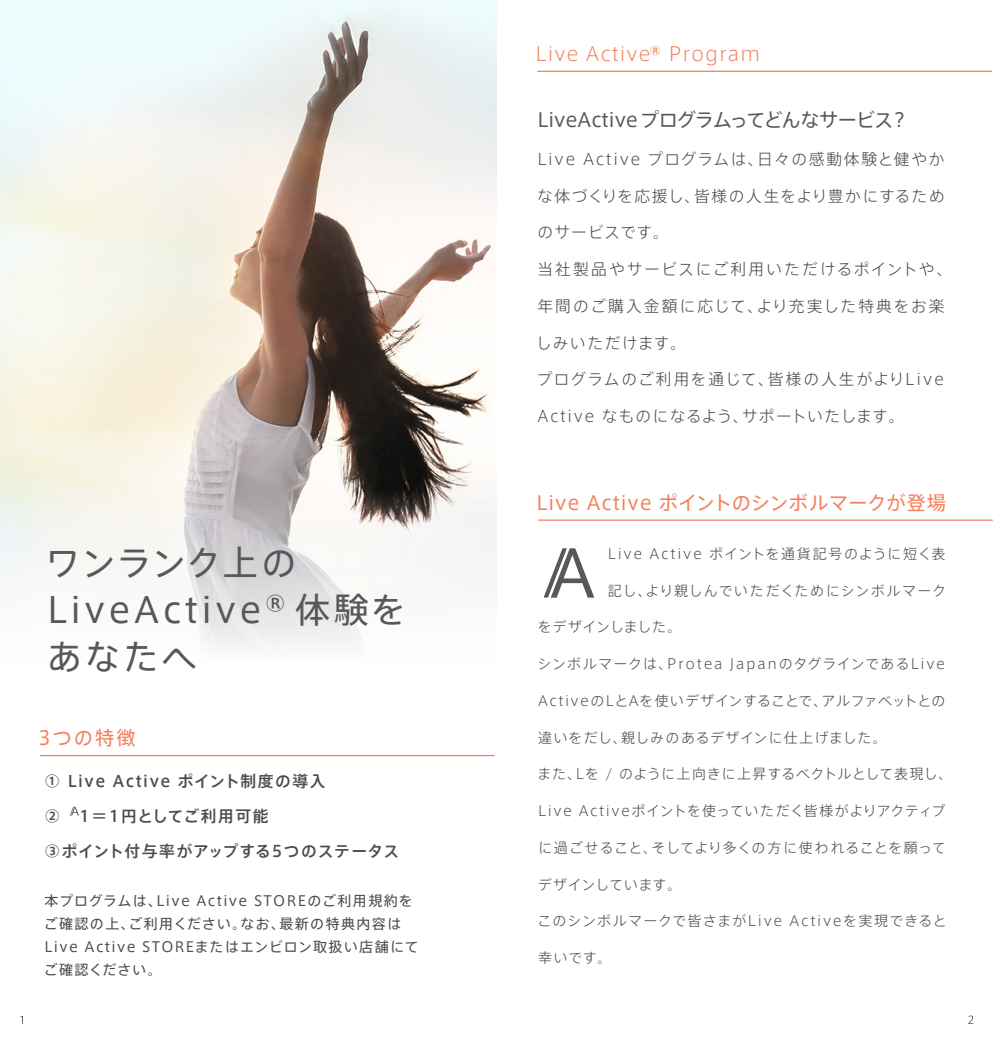
<style>
.page{position:relative;width:993px;height:1042px;background:#fff}
.page>*{position:absolute;margin:0;border:0;box-sizing:border-box;transform-origin:0 0}
.t1{font:35px/47.2px "Axis Std";letter-spacing:.1em;color:#57585a}
.t2{font:19.25px "Axis Std";letter-spacing:.05em;color:#f4805c}
.t3{font:19.25px "Axis Std";letter-spacing:-.03em;color:#57585a}
.t4{font:300 19.25px "Axis Std";letter-spacing:.05em;color:#f4805c}
.t5{font:300 15.75px "Axis Std";letter-spacing:.095em;color:#4b4c4d}
.t6{font:500 15.75px "Axis Std";letter-spacing:.09em;color:#4b4c4d}
.t7{font:300 15.75px "Axis Std";letter-spacing:.075em;color:#4b4c4d}
.t8{font:300 15.75px "Axis Std";letter-spacing:.13em;color:#4b4c4d}
.t9{font:500 15.75px "Axis Std";letter-spacing:.055em;color:#4b4c4d}
.t10{font:300 15.75px "Axis Std";letter-spacing:.045em;color:#4b4c4d}
.t11{font:14px/22.8px "Axis Std";letter-spacing:.1em;color:#4b4c4d}
.t12{font:300 14px "Axis Std";letter-spacing:.04em;color:#4b4c4d}
.t13{font:300 14px "Axis Std";letter-spacing:.07em;color:#4b4c4d}
.t14{font:300 14px "Axis Std";letter-spacing:.1em;color:#4b4c4d}
.t15{font:300 14px "Axis Std";letter-spacing:.09em;color:#4b4c4d}
.t16{font:300 14px "Axis Std";letter-spacing:.125em;color:#4b4c4d}
.t17{font:300 14px "Axis Std";letter-spacing:.02em;color:#4b4c4d}
.t18{font:300 14px "Axis Std";letter-spacing:.015em;color:#4b4c4d}
</style>
<div class="page">
<img style="left:1px;top:1px;width:495px;height:489px">
<svg style="left:1px;top:490px;width:495px;height:157px"></svg>
<hr style="left:537px;top:71px;width:454px;height:1px;background:#f4805c">
<hr style="left:40px;top:755px;width:454px;height:1px;background:#f4805c">
<svg style="left:968px;top:1015px;width:4px;height:9px"></svg>
<hr style="left:538px;top:519px;width:454px;height:2px;background:#f4805c">
<svg style="left:70px;top:806px;width:9px;height:9px"></svg>
<svg style="left:543px;top:548px;width:51px;height:50px"></svg>
<h1 class="t1" style="left:45px;top:536px;width:362px">ワンランク上の<br>LiveActive<sup>®</sup> 体験をあなたへ</h1>
<p class="t2" style="left:38px;top:723px;width:99px">3つの特徴</p>
<p class="t6" style="left:45px;top:769px;width:282px">① Live Active ポイント制度の導入</p>
<p class="t6" style="left:45px;top:804px;width:225px">②　1＝1円としてご利用可能</p>
<p class="t9" style="left:45px;top:839px;width:356px">③ポイント付与率がアップする5つのステータス</p>
<p class="t11" style="left:44px;top:889px;width:376px">本プログラムは、Live Active STOREのご利用規約をご確認の上、ご利用ください。なお、最新の特典内容は<br>Live Active STOREまたはエンビロン取扱い店舗にてご確認ください。</p>
<p class="t4" style="left:535px;top:39px;width:226px">Live Active<sup>®</sup> Program</p>
<p class="t3" style="left:537px;top:105px;width:373px">LiveActiveプログラムってどんなサービス？</p>
<p class="t5" style="left:537px;top:147px;width:408px">Live Active プログラムは、日々の感動体験と健やか</p>
<p class="t5" style="left:537px;top:184px;width:409px">な体づくりを応援し、皆様の人生をより豊かにするため</p>
<p class="t10" style="left:537px;top:221px;width:133px">のサービスです。</p>
<p class="t5" style="left:537px;top:257px;width:416px">当社製品やサービスにご利用いただけるポイントや、</p>
<p class="t8" style="left:537px;top:294px;width:408px">年間のご購入金額に応じて、より充実した特典をお楽</p>
<p class="t5" style="left:536px;top:331px;width:151px">しみいただけます。</p>
<p class="t5" style="left:536px;top:368px;width:409px">プログラムのご利用を通じて、皆様の人生がよりLive</p>
<p class="t7" style="left:537px;top:404px;width:368px">Active なものになるよう、サポートいたします。</p>
<p class="t2" style="left:536px;top:488px;width:411px">Live Active ポイントのシンボルマークが登場</p>
<p class="t16" style="left:607px;top:543px;width:339px">Live Active ポイントを通貨記号のように短く表</p>
<p class="t13" style="left:607px;top:580px;width:340px">記し、より親しんでいただくためにシンボルマーク</p>
<p class="t17" style="left:537px;top:617px;width:145px">をデザインしました。</p>
<p class="t14" style="left:537px;top:653px;width:409px">シンボルマークは、Protea JapanのタグラインであるLive</p>
<p class="t12" style="left:538px;top:690px;width:408px">ActiveのLとAを使いデザインすることで、アルファベットとの</p>
<p class="t13" style="left:538px;top:727px;width:350px">違いをだし、親しみのあるデザインに仕上げました。</p>
<p class="t12" style="left:537px;top:764px;width:416px">また、Lを / のように上向きに上昇するベクトルとして表現し、</p>
<p class="t13" style="left:538px;top:800px;width:408px">Live Activeポイントを使っていただく皆様がよりアクティブ</p>
<p class="t12" style="left:538px;top:837px;width:409px">に過ごせること、そしてより多くの方に使われることを願って</p>
<p class="t18" style="left:537px;top:874px;width:145px">デザインしています。</p>
<p class="t15" style="left:537px;top:911px;width:410px">このシンボルマークで皆さまがLive Activeを実現できると</p>
<p class="t13" style="left:538px;top:947px;width:75px">幸いです。</p>
</div>
